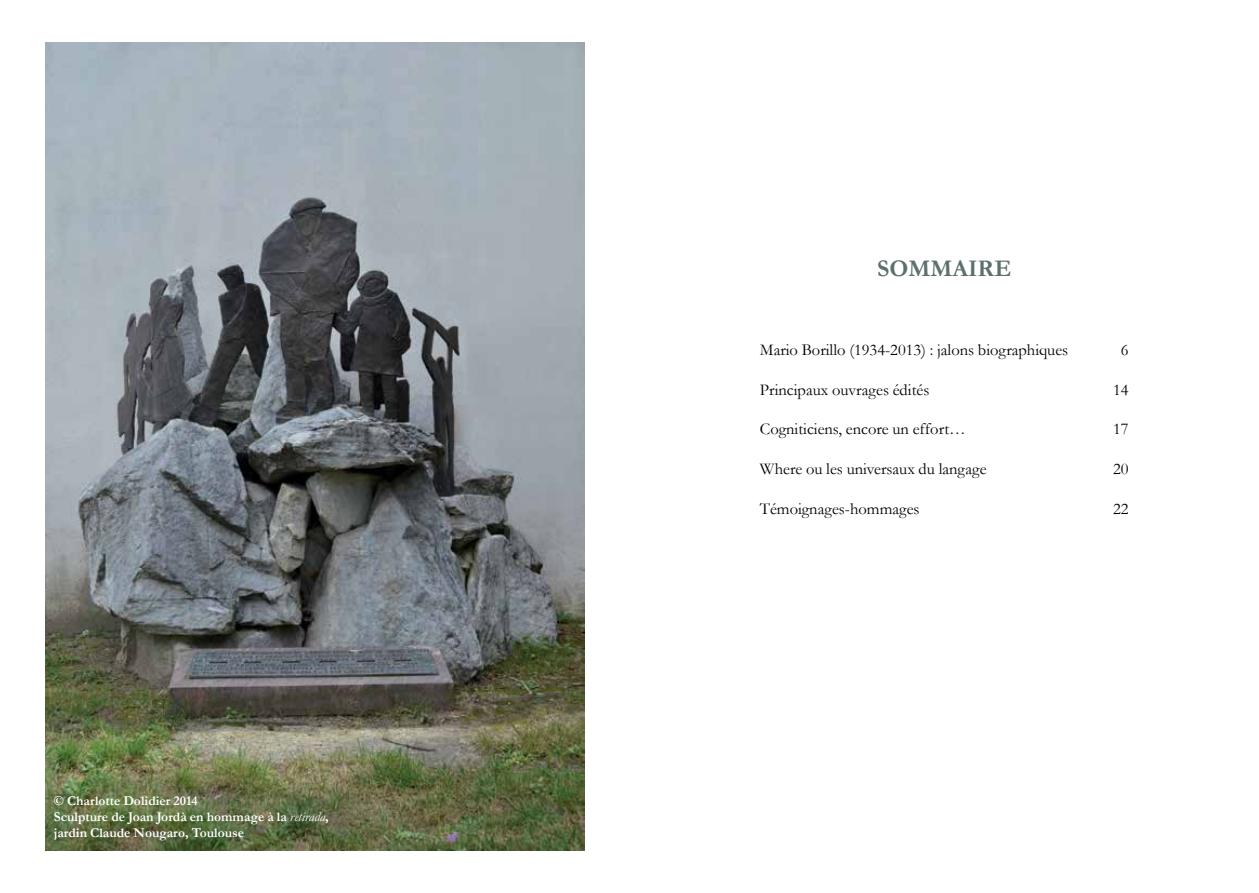
<style>
.page{position:relative;width:1259px;height:893px;background:#fff}
.page>*{position:absolute;margin:0;border:0;box-sizing:border-box;transform-origin:0 0}
.t1{font:700 24px "Garamond";color:#5c706d}
.t2{font:16.5px "Garamond";color:#000}
.t3{font:700 13.5px/16.2px "Garamond";color:#fff}
.s1{font-weight:400;font-style:italic}
</style>
<div class="page">
<img style="left:45px;top:43px;width:539px;height:807px">
<p class="t3" style="left:54px;top:792px;width:276px">© Charlotte Dolidier 2014<br>Sculpture de Joan Jordà en hommage à la <span class="s1">retirada</span>, jardin Claude Nougaro, Toulouse</p>
<h1 class="t1" style="left:877px;top:254px;width:136px">SOMMAIRE</h1>
<p class="t2" style="left:760px;top:340px;width:310px">Mario Borillo (1934-2013) : jalons biographiques</p>
<p class="t2" style="left:1120px;top:340px;width:9px">6</p>
<p class="t2" style="left:760px;top:380px;width:171px">Principaux ouvrages édités</p>
<p class="t2" style="left:1113px;top:380px;width:17px">14</p>
<p class="t2" style="left:760px;top:419px;width:207px">Cogniticiens, encore un effort…</p>
<p class="t2" style="left:1113px;top:419px;width:17px">17</p>
<p class="t2" style="left:760px;top:459px;width:228px">Where ou les universaux du langage</p>
<p class="t2" style="left:1113px;top:459px;width:17px">20</p>
<p class="t2" style="left:760px;top:498px;width:161px">Témoignages-hommages</p>
<p class="t2" style="left:1113px;top:498px;width:17px">22</p>
</div>
